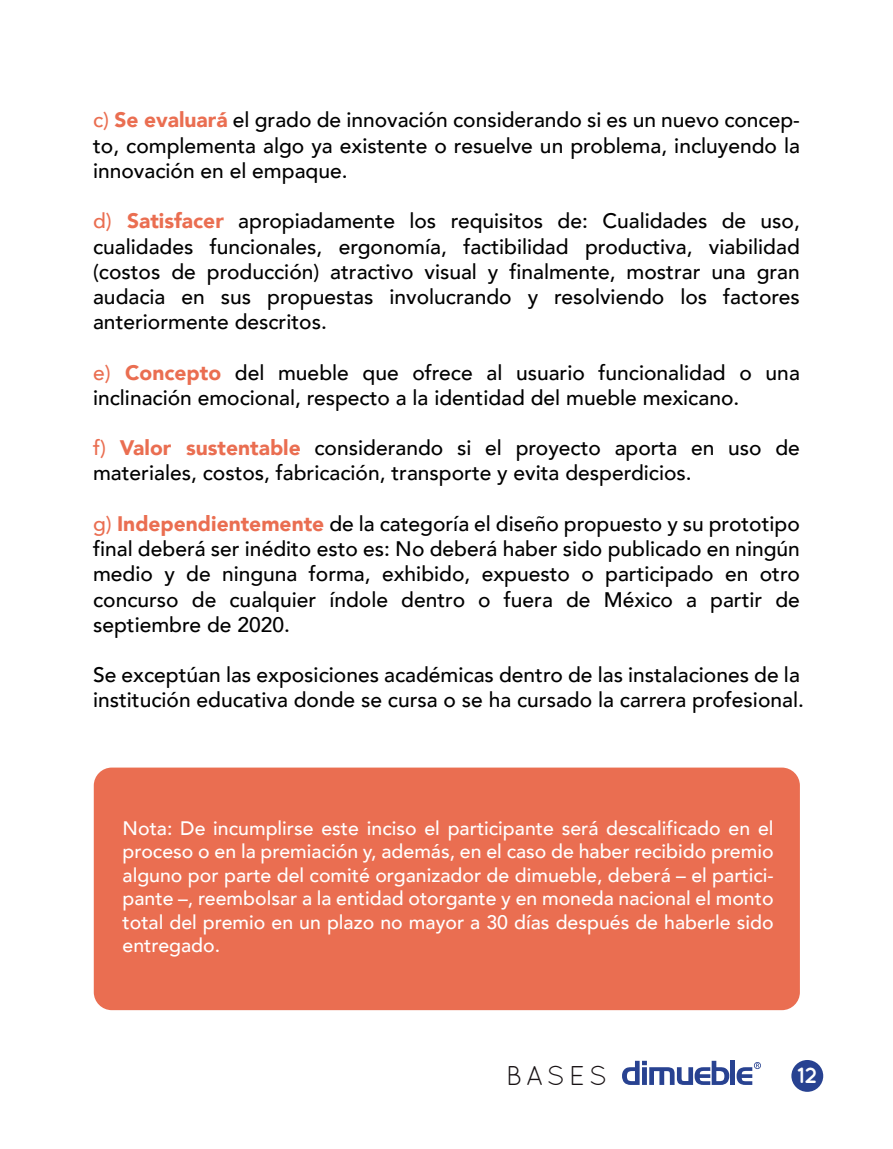
<style>
.page{position:relative;width:893px;height:1149px;background:#fff}
.page>*{position:absolute;margin:0;border:0;box-sizing:border-box;transform-origin:0 0}
.t1{font:27.15px "Quicksand";letter-spacing:.14em;color:#181214}
.t2{font:700 22.05px "Quicksand";color:#fff}
.t3{font:500 21px/25.2px "Avenir";color:#000;text-align:justify}
.t4{font:500 19.5px/23.4px "Avenir";color:#fff;text-align:justify}
.s1{color:#ea6e51}
.s2{font-weight:900;color:#ea6e51}
</style>
<div class="page">
<svg style="left:622px;top:1060px;width:107px;height:24px"></svg>
<div style="left:730px;top:1060px;width:5px;height:24px;background:#284291"></div>
<svg style="left:737px;top:1062px;width:24px;height:22px"></svg>
<div style="left:791px;top:1059px;width:32px;height:32px;background:#284291;border-radius:50%"></div>
<div style="left:94px;top:767px;width:706px;height:242px;background:#ea6e51;border-radius:18px"></div>
<p class="t3" style="left:93px;top:106px;width:708px"><span class="s1">c)</span> <span class="s2">Se evaluará</span> el grado de innovación considerando si es un nuevo concep&shy;to, complementa algo ya existente o resuelve un problema, incluyendo la innovación en el empaque.</p>
<p class="t3" style="left:93px;top:207px;width:708px"><span class="s1">d)</span> <span class="s2">Satisfacer</span> apropiadamente los requisitos de: Cualidades de uso, cualidades funcionales, ergonomía, factibilidad productiva, viabilidad (costos de producción) atractivo visual y finalmente, mostrar una gran audacia en sus propuestas involucrando y resolviendo los factores anteriormente descritos.</p>
<p class="t3" style="left:93px;top:358px;width:708px"><span class="s1">e)</span> <span class="s2">Concepto</span> del mueble que ofrece al usuario funcionalidad o una inclinación emocional, respecto a la identidad del mueble mexicano.</p>
<p class="t3" style="left:93px;top:434px;width:708px"><span class="s1">f)</span> <span class="s2">Valor sustentable</span> considerando si el proyecto aporta en uso de materiales, costos, fabricación, transporte y evita desperdicios.</p>
<p class="t3" style="left:93px;top:509px;width:708px"><span class="s1">g)</span> <span class="s2">Independientemente</span> de la categoría el diseño propuesto y su prototipo final deberá ser inédito esto es: No deberá haber sido publicado en ningún medio y de ninguna forma, exhibido, expuesto o participado en otro concurso de cualquier índole dentro o fuera de México a partir de septiembre de 2020.</p>
<p class="t3" style="left:93px;top:661px;width:712px">Se exceptúan las exposiciones académicas dentro de las instalaciones de la institución educativa donde se cursa o se ha cursado la carrera profesional.</p>
<p class="t4" style="left:123px;top:815px;width:653px">Nota: De incumplirse este inciso el participante será descalificado en el proceso o en la premiación y, además, en el caso de haber recibido premio alguno por parte del comité organizador de dimueble, deberá – el partici&shy;pante –, reembolsar a la entidad otorgante y en moneda nacional el monto total del premio en un plazo no mayor a 30 días después de haberle sido entregado.</p>
<p class="t1" style="left:506px;top:1059px;width:103px">BASES</p>
<p class="t2" style="left:797px;top:1061px;width:22px">12</p>
</div>
